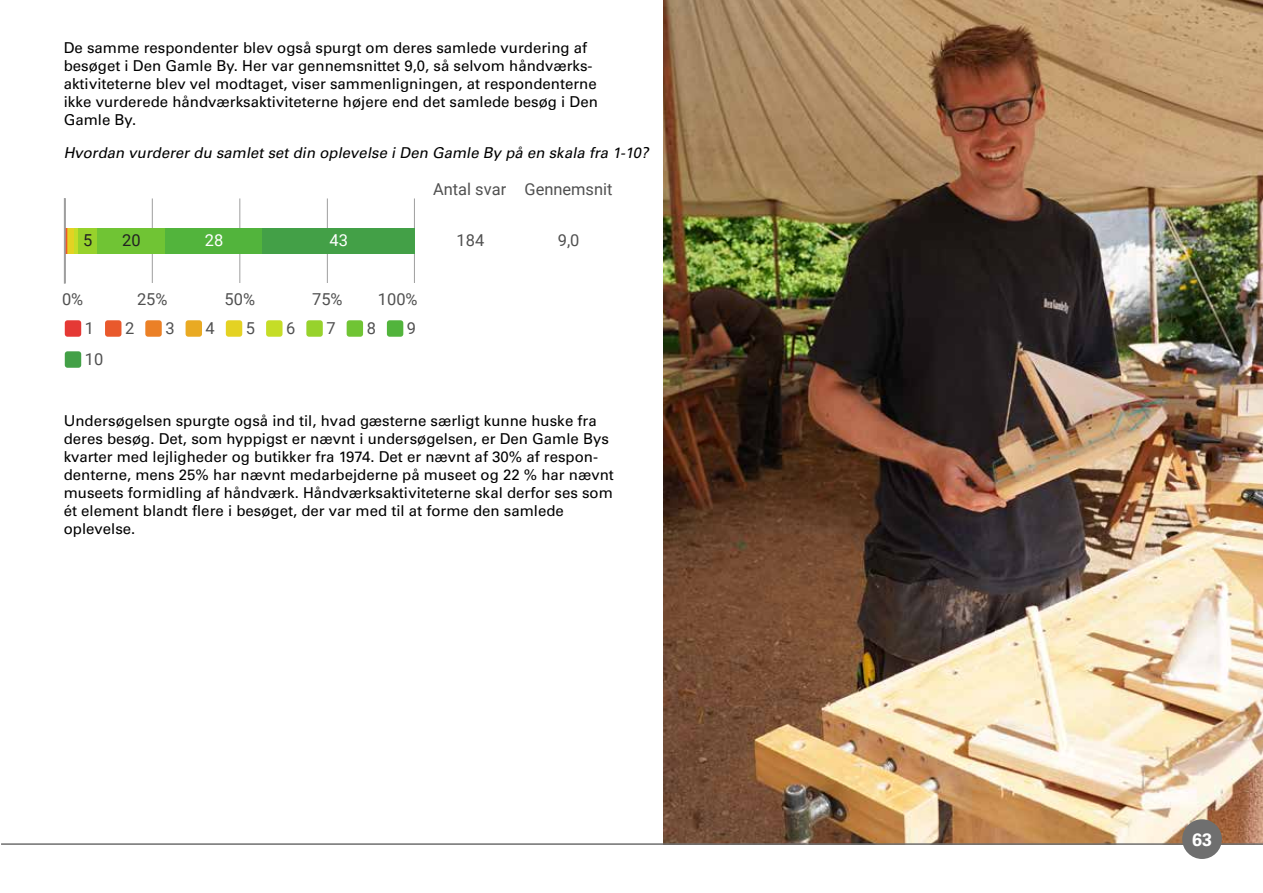
<style>
.page{position:relative;width:1263px;height:893px;background:#fff}
.page>*{position:absolute;margin:0;border:0;box-sizing:border-box;transform-origin:0 0}
.t1{font:21.9px "Roboto";color:#000}
.t2{font:700 18px "Univers LT Std";color:#fff}
.t3{font:16.5px "Roboto";color:#505050}
.t4{font:16.5px "Roboto";color:#fff}
.t5{font:16.5px "Roboto";color:#212121}
.t6{font:15px/18px "Univers LT Std";color:#000}
.t7{font:italic 15px "Univers LT Std";color:#000}
</style>
<div class="page">
<img style="left:663px;top:0;width:600px;height:843px">
<hr style="left:1px;top:843px;width:1262px;height:2px;background:#6f6f6f">
<div style="left:65px;top:320px;width:16px;height:17px;background:#e53935;border-radius:3px"></div>
<div style="left:105px;top:320px;width:16px;height:17px;background:#e9592c;border-radius:3px"></div>
<div style="left:145px;top:320px;width:17px;height:17px;background:#eb8026;border-radius:3px"></div>
<div style="left:186px;top:320px;width:16px;height:17px;background:#e9aa23;border-radius:3px"></div>
<div style="left:226px;top:320px;width:16px;height:17px;background:#e4d223;border-radius:3px"></div>
<div style="left:266px;top:320px;width:17px;height:17px;background:#c5dd27;border-radius:3px"></div>
<div style="left:306px;top:320px;width:17px;height:17px;background:#97d22c;border-radius:3px"></div>
<div style="left:347px;top:320px;width:16px;height:17px;background:#70c434;border-radius:3px"></div>
<div style="left:387px;top:320px;width:16px;height:17px;background:#52b43c;border-radius:3px"></div>
<div style="left:65px;top:351px;width:16px;height:17px;background:#43a047;border-radius:3px"></div>
<hr style="left:152px;top:199px;width:1px;height:84px;background:#9e9e9e">
<hr style="left:239px;top:199px;width:1px;height:84px;background:#9e9e9e">
<hr style="left:327px;top:199px;width:1px;height:84px;background:#9e9e9e">
<hr style="left:414px;top:199px;width:1px;height:84px;background:#9e9e9e">
<hr style="left:65px;top:228px;width:2px;height:26px;background:#e9592c">
<hr style="left:67px;top:228px;width:2px;height:26px;background:#e9aa23">
<div style="left:69px;top:228px;width:5px;height:26px;background:#e4d223"></div>
<hr style="left:74px;top:228px;width:4px;height:26px;background:#c5dd27">
<div style="left:78px;top:228px;width:19px;height:26px;background:#97d22c"></div>
<div style="left:97px;top:228px;width:69px;height:26px;background:#70c434"></div>
<div style="left:166px;top:228px;width:97px;height:26px;background:#52b43c"></div>
<div style="left:263px;top:228px;width:152px;height:26px;background:#43a047"></div>
<hr style="left:64px;top:199px;width:2px;height:84px;background:#9e9e9e">
<div style="left:1182px;top:819px;width:40px;height:40px;background:#6f6f6f;border-radius:50%"></div>
<p class="t6" style="left:64px;top:39px;width:536px">De samme respondenter blev også spurgt om deres samlede vurdering af besøget i Den Gamle By. Her var gennemsnittet 9,0, så selvom håndværks&shy;aktiviteterne blev vel modtaget, viser sammenligningen, at respondenterne ikke vurderede håndværksaktiviteterne højere end det samlede besøg i Den Gamle By.</p>
<h1 class="t1" style="left:6px;top:132px;width:583px">amlet set din oplevelse i Den Gamle By på en skala fra 1-10?</h1>
<p class="t7" style="left:64px;top:143px;width:589px">Hvordan vurderer du samlet set din oplevelse i Den Gamle By på en skala fra 1-10?</p>
<p class="t5" style="left:83px;top:229px;width:11px">5</p>
<p class="t5" style="left:122px;top:229px;width:20px">20</p>
<p class="t4" style="left:205px;top:229px;width:20px">28</p>
<p class="t4" style="left:330px;top:229px;width:20px">43</p>
<p class="t3" style="left:433px;top:178px;width:75px">Antal svar</p>
<p class="t3" style="left:457px;top:229px;width:29px">184</p>
<p class="t3" style="left:62px;top:288px;width:23px">0%</p>
<p class="t3" style="left:137px;top:288px;width:32px">25%</p>
<p class="t3" style="left:225px;top:288px;width:32px">50%</p>
<p class="t3" style="left:312px;top:288px;width:32px">75%</p>
<p class="t3" style="left:378px;top:288px;width:41px">100%</p>
<p class="t3" style="left:85px;top:317px;width:11px">1</p>
<p class="t3" style="left:125px;top:317px;width:11px">2</p>
<p class="t3" style="left:165px;top:317px;width:11px">3</p>
<p class="t3" style="left:206px;top:317px;width:11px">4</p>
<p class="t3" style="left:246px;top:317px;width:11px">5</p>
<p class="t3" style="left:286px;top:317px;width:11px">6</p>
<p class="t3" style="left:326px;top:317px;width:11px">7</p>
<p class="t3" style="left:367px;top:317px;width:11px">8</p>
<p class="t3" style="left:407px;top:317px;width:11px">9</p>
<p class="t3" style="left:85px;top:348px;width:20px">10</p>
<p class="t3" style="left:524px;top:178px;width:90px">Gennemsnit</p>
<p class="t3" style="left:558px;top:229px;width:23px">9,0</p>
<p class="t6" style="left:64px;top:412px;width:552px">Undersøgelsen spurgte også ind til, hvad gæsterne særligt kunne huske fra deres besøg. Det, som hyppigst er nævnt i undersøgelsen, er Den Gamle Bys kvarter med lejligheder og butikker fra 1974. Det er nævnt af 30% af respon&shy;denterne, mens 25% har nævnt medarbejderne på museet og 22 % har nævnt museets formidling af håndværk. Håndværksaktiviteterne skal derfor ses som ét element blandt flere i besøget, der var med til at forme den samlede oplevelse.</p>
<p class="t2" style="left:1192px;top:829px;width:22px">63</p>
</div>
